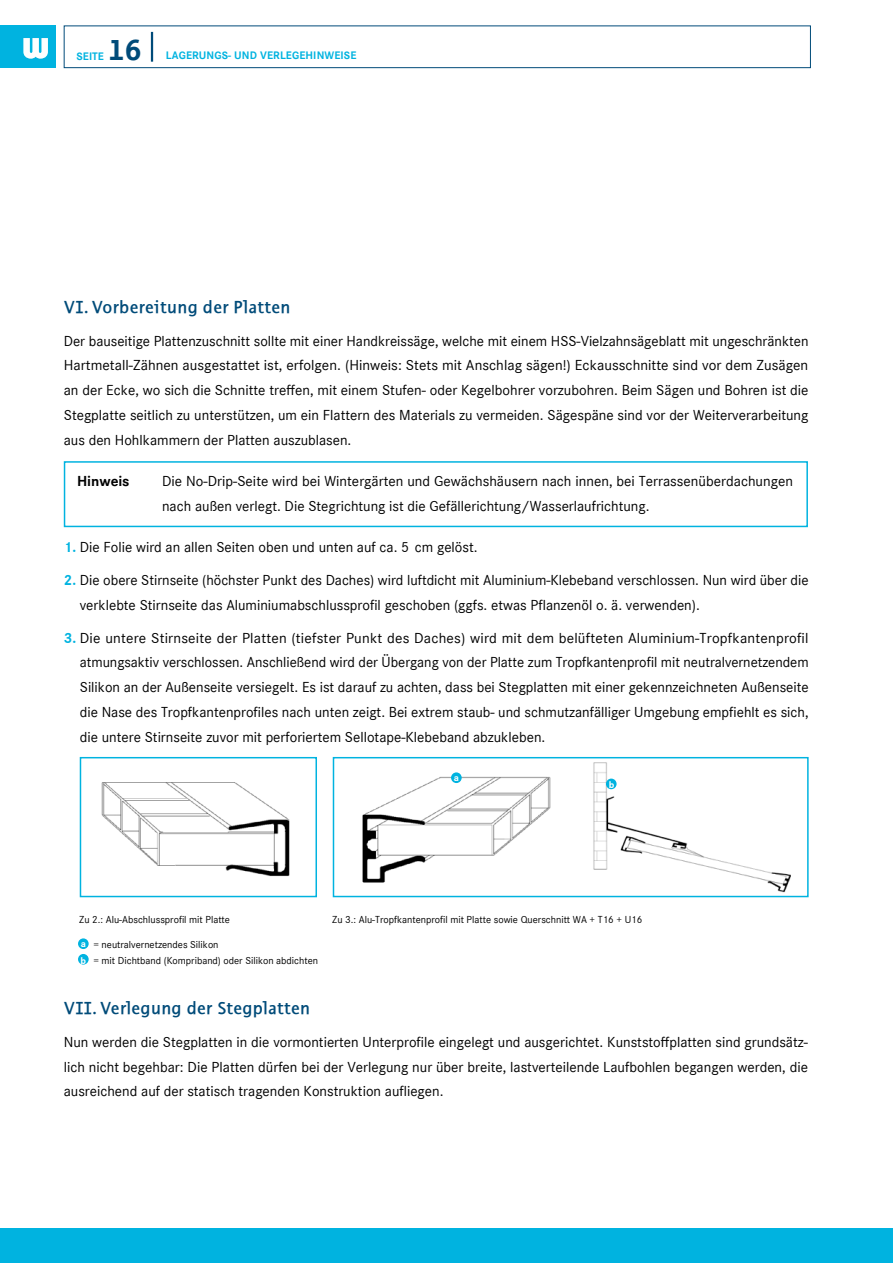
<style>
.page{position:relative;width:893px;height:1263px;background:#fff}
.page>*{position:absolute;margin:0;border:0;box-sizing:border-box;transform-origin:0 0}
.t1{font:700 30px "Thordis Sans EF";color:#004b79}
.t2{font:600 18px "Thordis Sans EF";letter-spacing:.02em;color:#004b79}
.t3{font:15px/24.8px "Corporate S";color:#000;text-align:justify}
.t4{font:700 15px "Corporate S";letter-spacing:-.005em;color:#000}
.t5{font:700 11.25px "Corporate S";letter-spacing:.01em;color:#00b3e0}
.t6{font:10.5px/16.5px "Corporate S";color:#000}
.t7{font:700 10.2px "Corporate S";color:#fefefe}
.s1{font-weight:700;color:#00b3e0}
.s2{font-weight:700;font-size:10.2px;color:#fefefe}
</style>
<div class="page">
<div style="left:0;top:1229px;width:893px;height:34px;background:#00b3e0"></div>
<div style="left:0;top:26px;width:55px;height:42px;background:#00b3e0"></div>
<svg style="left:23px;top:38px;width:25px;height:21px"></svg>
<hr style="left:151px;top:32px;width:2px;height:30px;background:#004b79">
<div style="left:64px;top:26px;width:747px;height:42px;border:1px solid #004b79"></div>
<div style="left:80px;top:757px;width:237px;height:140px;border:2px solid #00b3e0"></div>
<div style="left:333px;top:757px;width:476px;height:140px;border:2px solid #00b3e0"></div>
<img style="left:101px;top:782px;width:189px;height:95px">
<img style="left:362px;top:773px;width:189px;height:110px">
<img style="left:590px;top:762px;width:201px;height:133px">
<div style="left:64px;top:461px;width:744px;height:66px;border:2px solid #00b3e0"></div>
<div style="left:78px;top:938px;width:11px;height:11px;background:#00b3e0;border-radius:50%"></div>
<div style="left:78px;top:954px;width:11px;height:10px;background:#00b3e0;border-radius:50%"></div>
<div style="left:451px;top:772px;width:11px;height:11px;background:#00b3e0;border-radius:50%"></div>
<div style="left:606px;top:779px;width:11px;height:10px;background:#00b3e0;border-radius:50%"></div>
<h1 class="t1" style="left:108px;top:33px;width:35px">16</h1>
<p class="t5" style="left:77px;top:48px;width:29px">SEITE</p>
<p class="t5" style="left:166px;top:48px;width:192px">LAGERUNGS- UND VERLEGEHINWEISE</p>
<p class="t2" style="left:64px;top:297px;width:228px">VI. Vorbereitung der Platten</p>
<p class="t3" style="left:64px;top:328px;width:746px">Der bauseitige Plattenzuschnitt sollte mit einer Handkreissäge, welche mit einem HSS-Vielzahnsägeblatt mit ungeschränkten Hartmetall-Zähnen ausgestattet ist, erfolgen. (Hinweis: Stets mit Anschlag sägen!) Eckausschnitte sind vor dem Zusägen an der Ecke, wo sich die Schnitte treffen, mit einem Stufen- oder Kegelbohrer vorzubohren. Beim Sägen und Bohren ist die Stegplatte seitlich zu unterstützen, um ein Flattern des Materials zu vermeiden. Sägespäne sind vor der Weiterverarbeitung aus den Hohlkammern der Platten auszublasen.</p>
<p class="t4" style="left:77px;top:470px;width:54px">Hinweis</p>
<p class="t3" style="left:162px;top:468px;width:632px">Die No-Drip-Seite wird bei Wintergärten und Gewächshäusern nach innen, bei Terrassenüberdachungen nach außen verlegt. Die Stegrichtung ist die Gefällerichtung/Wasserlaufrichtung.</p>
<p class="t3" style="left:64px;top:534px;width:415px"><span class="s1">1.</span> Die Folie wird an allen Seiten oben und unten auf ca. 5 cm gelöst.</p>
<p class="t3" style="left:80px;top:567px;width:730px;text-indent:-16px"><span class="s1">2.</span> Die obere Stirnseite (höchster Punkt des Daches) wird luftdicht mit Aluminium-Klebeband verschlossen. Nun wird über die verklebte Stirnseite das Aluminiumabschlussprofil geschoben (ggfs. etwas Pflanzenöl o. ä. verwenden).</p>
<p class="t3" style="left:80px;top:625px;width:730px;text-indent:-16px"><span class="s1">3.</span> Die untere Stirnseite der Platten (tiefster Punkt des Daches) wird mit dem belüfteten Aluminium-Tropfkantenprofil atmungsaktiv verschlossen. Anschließend wird der Übergang von der Platte zum Tropfkantenprofil mit neutralvernetzendem Silikon an der Außenseite versiegelt. Es ist darauf zu achten, dass bei Stegplatten mit einer gekennzeichneten Außenseite die Nase des Tropfkantenprofiles nach unten zeigt. Bei extrem staub- und schmutzanfälliger Umgebung empfiehlt es sich, die untere Stirnseite zuvor mit perforiertem Sellotape-Klebeband abzukleben.</p>
<p class="t7" style="left:454px;top:771px;width:7px">a</p>
<p class="t7" style="left:609px;top:778px;width:7px">b</p>
<p class="t6" style="left:79px;top:911px;width:152px">Zu 2.: Alu-Abschlussprofil mit Platte</p>
<p class="t6" style="left:332px;top:911px;width:312px">Zu 3.: Alu-Tropfkantenprofil mit Platte sowie Querschnitt WA + T16 + U16</p>
<p class="t6" style="left:81px;top:936px;width:239px"><span class="s2">a</span> = neutralvernetzendes Silikon<br><span class="s2">b</span> = mit Dichtband (Kompriband) oder Silikon abdichten</p>
<p class="t2" style="left:64px;top:998px;width:248px">VII. Verlegung der Stegplatten</p>
<p class="t3" style="left:64px;top:1029px;width:746px">Nun werden die Stegplatten in die vormontierten Unterprofile eingelegt und ausgerichtet. Kunststoffplatten sind grundsätz&shy;lich nicht begehbar: Die Platten dürfen bei der Verlegung nur über breite, lastverteilende Laufbohlen begangen werden, die ausreichend auf der statisch tragenden Konstruktion aufliegen.</p>
</div>
